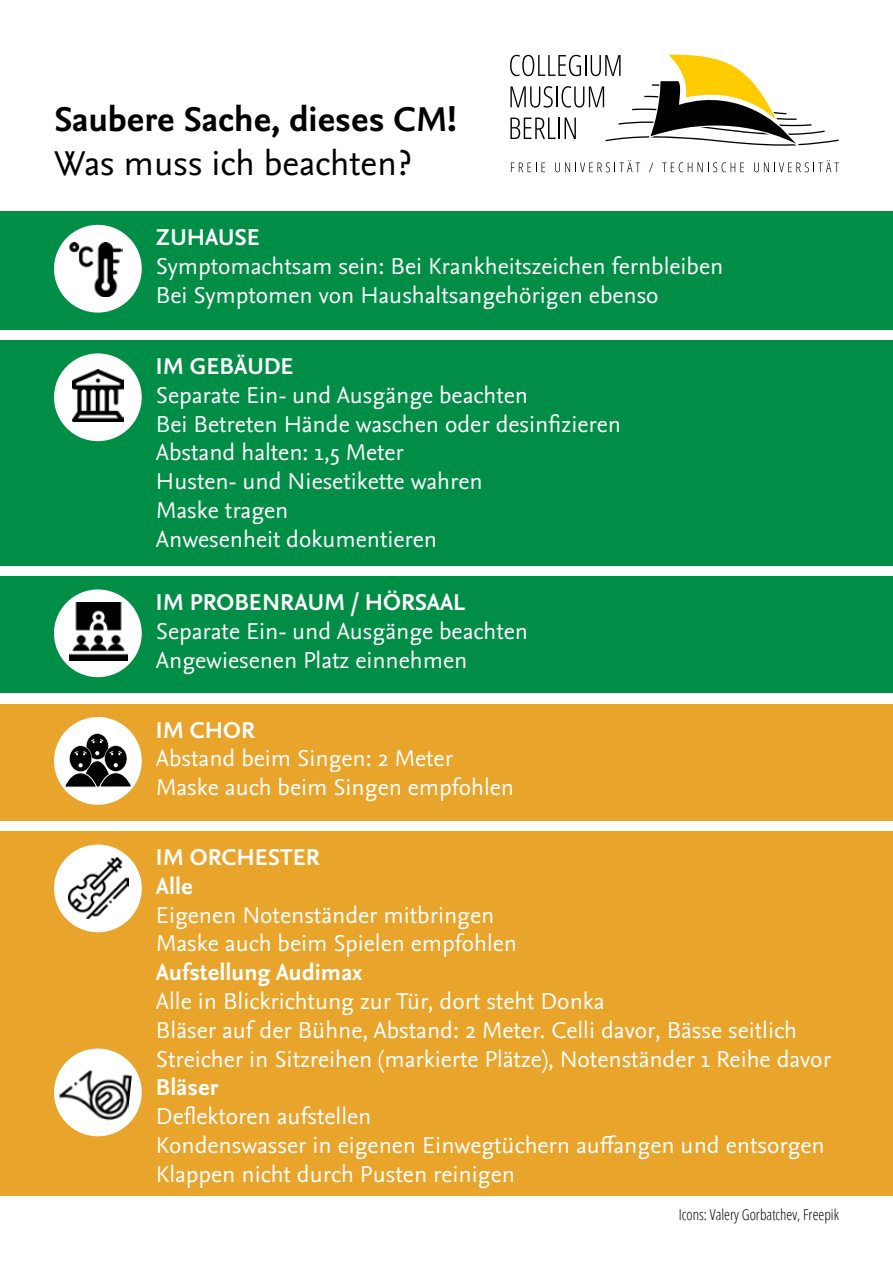
<style>
.page{position:relative;width:893px;height:1263px;background:#fff}
.page>*{position:absolute;margin:0;border:0;box-sizing:border-box;transform-origin:0 0}
.t1{font:700 36px "Nexus Sans Pro";color:#000}
.t2{font:36px "Nexus Sans Pro";color:#000}
.t3{font:24px/28.8px "Nexus Sans Pro";color:#fff}
.t4{font:700 24px/28.8px "Nexus Sans Pro";color:#fff}
.t5{font:300 15px "Open Sans Condensed";color:#000}
</style>
<div class="page">
<svg style="left:511px;top:162px;width:34px;height:10px"></svg>
<svg style="left:555px;top:160px;width:85px;height:12px"></svg>
<svg style="left:649px;top:163px;width:4px;height:9px"></svg>
<svg style="left:662px;top:162px;width:82px;height:10px"></svg>
<svg style="left:754px;top:160px;width:85px;height:12px"></svg>
<svg style="left:510px;top:54px;width:329px;height:92px"></svg>
<div style="left:0;top:211px;width:893px;height:119px;background:#008d46"></div>
<div style="left:54px;top:225px;width:88px;height:88px;background:#fff;border-radius:50%"></div>
<img style="left:69px;top:243px;width:53px;height:53px">
<div style="left:0;top:340px;width:893px;height:225px;background:#008d46"></div>
<div style="left:54px;top:353px;width:88px;height:88px;background:#fff;border-radius:50%"></div>
<img style="left:72px;top:369px;width:52px;height:52px">
<div style="left:0;top:831px;width:893px;height:364px;background:#e9a42c"></div>
<div style="left:54px;top:844px;width:88px;height:88px;background:#fff;border-radius:50%"></div>
<div style="left:54px;top:1048px;width:88px;height:88px;background:#fff;border-radius:50%"></div>
<div style="left:0;top:576px;width:893px;height:117px;background:#008d46"></div>
<div style="left:0;top:704px;width:893px;height:117px;background:#e9a42c"></div>
<div style="left:54px;top:589px;width:88px;height:88px;background:#fff;border-radius:50%"></div>
<div style="left:54px;top:717px;width:88px;height:88px;background:#fff;border-radius:50%"></div>
<img style="left:70px;top:602px;width:57px;height:58px">
<svg style="left:65px;top:733px;width:67px;height:55px"></svg>
<img style="left:68px;top:858px;width:60px;height:60px">
<img style="left:56px;top:1055px;width:77px;height:77px">
<h1 class="t1" style="left:54px;top:93px;width:404px">Saubere Sache, dieses CM!</h1>
<h1 class="t2" style="left:54px;top:136px;width:359px">Was muss ich beachten?</h1>
<p class="t4" style="left:156px;top:222px;width:105px">ZUHAUSE</p>
<p class="t3" style="left:156px;top:251px;width:569px">Symptomachtsam sein: Bei Krankheitszeichen fernbleiben<br>Bei Symptomen von Haushaltsangehörigen ebenso</p>
<p class="t4" style="left:156px;top:350px;width:139px">IM GEBÄUDE</p>
<p class="t3" style="left:156px;top:379px;width:466px">Separate Ein- und Ausgänge beachten<br>Bei Betreten Hände waschen oder desinfizieren<br>Abstand halten: 1,5 Meter<br>Husten- und Niesetikette wahren<br>Maske tragen<br>Anwesenheit dokumentieren</p>
<p class="t4" style="left:156px;top:586px;width:311px">IM PROBENRAUM / HÖRSAAL</p>
<p class="t3" style="left:156px;top:615px;width:374px">Separate Ein- und Ausgänge beachten<br>Angewiesenen Platz einnehmen</p>
<p class="t4" style="left:156px;top:714px;width:100px">IM CHOR</p>
<p class="t3" style="left:156px;top:743px;width:360px">Abstand beim Singen: 2 Meter<br>Maske auch beim Singen empfohlen</p>
<p class="t4" style="left:156px;top:842px;width:165px">IM ORCHESTER<br>Alle</p>
<p class="t3" style="left:156px;top:899px;width:363px">Eigenen Notenständer mitbringen<br>Maske auch beim Spielen empfohlen</p>
<p class="t4" style="left:156px;top:957px;width:208px">Aufstellung Audimax</p>
<p class="t3" style="left:156px;top:985px;width:676px">Alle in Blickrichtung zur Tür, dort steht Donka<br>Bläser auf der Bühne, Abstand: 2 Meter. Celli davor, Bässe seitlich<br>Streicher in Sitzreihen (markierte Plätze), Notenständer 1 Reihe davor</p>
<p class="t4" style="left:156px;top:1072px;width:64px">Bläser</p>
<p class="t3" style="left:156px;top:1101px;width:670px">Deflektoren aufstellen<br>Kondenswasser in eigenen Einwegtüchern auffangen und entsorgen<br>Klappen nicht durch Pusten reinigen</p>
<p class="t5" style="left:679px;top:1205px;width:162px">Icons: Valery Gorbatchev, Freepik</p>
</div>
